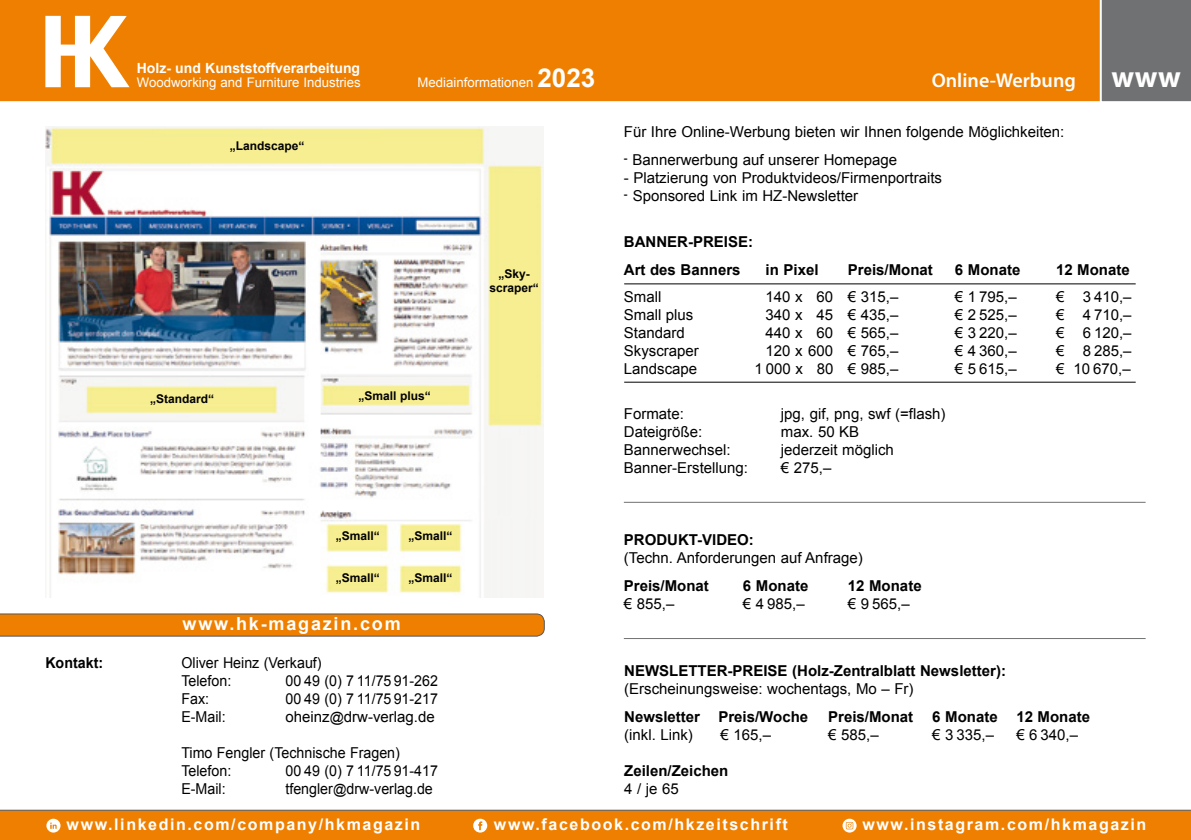
<style>
.page{position:relative;width:1191px;height:840px;background:#fff}
.page>*{position:absolute;margin:0;border:0;box-sizing:border-box;transform-origin:0 0}
.t1{font:600 20px "Myriad Pro";color:#fff}
.t2{font:700 18px "Arial";letter-spacing:.1em;color:#fff}
.t3{font:700 16px "Arial";letter-spacing:.1em;color:#fff}
.t4{font:15px "Arial";color:#000}
.t5{font:700 15px/28px "Arial";color:#000}
.t6{font:15px/18px "Arial";color:#000;scale:.95 1}
.t7{font:700 15px "Arial";color:#000;scale:.95 1}
.t8{font:700 14px "Arial";color:#fff}
.t9{font:13.2px "Arial";color:#fff}
.t10{font:700 12px/14px "Arial";color:#000;text-align:center}
.s1{font-weight:700;font-size:26px}
.s2{font-weight:700;font-size:30px}
.s3{font-family:"Arial Narrow"}
.s4{font-size:14px}
</style>
<div class="page">
<div style="left:0;top:0;width:1099px;height:102px;background:#ee7f00"></div>
<div style="left:1099px;top:0;width:92px;height:102px;background:#707172"></div>
<svg style="left:45px;top:16px;width:85px;height:71px"></svg>
<img style="left:45px;top:126px;width:499px;height:471px">
<svg style="left:0;top:613px;width:545px;height:23px;background:#e57f0b"></svg>
<hr style="left:624px;top:283px;width:511px;height:1px;background:#000">
<hr style="left:624px;top:381px;width:511px;height:1px;background:#000">
<hr style="left:624px;top:501px;width:521px;height:1px;background:#707172">
<hr style="left:624px;top:637px;width:521px;height:1px;background:#707172">
<svg style="left:0;top:809px;width:1191px;height:30px;background:#e9820c"></svg>
<p class="t8" style="left:137px;top:59px;width:225px">Holz- und Kunststoffverarbeitung</p>
<p class="t9" style="left:137px;top:74px;width:225px">Woodworking and Furniture Industries</p>
<p class="t9" style="left:417px;top:74px;width:179px">Mediainformationen <span class="s1">2023</span></p>
<h1 class="t1" style="left:931px;top:68px;width:251px">Online-Werbung <span class="s2">www</span></h1>
<p class="t4" style="left:624px;top:122px;width:442px">Für Ihre Online-Werbung bieten wir Ihnen folgende Möglichkeiten:</p>
<p class="t4" style="left:624px;top:150px;width:275px"><span class="s3">-</span> Bannerwerbung auf unserer Homepage</p>
<p class="t4" style="left:624px;top:168px;width:320px">- Platzierung von Produktvideos/Firmenportraits</p>
<p class="t4" style="left:624px;top:186px;width:236px"><span class="s3">-</span> Sponsored Link im HZ-Newsletter</p>
<p class="t5" style="left:624px;top:227px;width:131px">BANNER-PREISE:<br>Art des Banners</p>
<p class="t10" style="left:230px;top:138px;width:76px">„Landscape“</p>
<p class="t5" style="left:765px;top:255px;width:54px">in Pixel</p>
<p class="t5" style="left:848px;top:255px;width:87px">Preis/Monat</p>
<p class="t5" style="left:955px;top:255px;width:67px">6 Monate</p>
<p class="t5" style="left:1056px;top:255px;width:75px">12 Monate</p>
<p class="t10" style="left:489px;top:267px;width:51px">„Sky&shy;scraper“</p>
<p class="t4" style="left:624px;top:286px;width:39px">Small</p>
<p class="t4" style="left:765px;top:286px;width:134px">140 x 60 € 315,–</p>
<p class="t4" style="left:955px;top:286px;width:63px">€ 1 795,–</p>
<p class="t4" style="left:1056px;top:286px;width:77px">€ 3 410,–</p>
<p class="t4" style="left:624px;top:304px;width:71px">Small plus</p>
<p class="t4" style="left:765px;top:304px;width:134px">340 x 45 € 435,–</p>
<p class="t4" style="left:955px;top:304px;width:63px">€ 2 525,–</p>
<p class="t4" style="left:1056px;top:304px;width:77px">€ 4 710,–</p>
<p class="t4" style="left:624px;top:322px;width:62px">Standard</p>
<p class="t4" style="left:765px;top:322px;width:134px">440 x 60 € 565,–</p>
<p class="t4" style="left:955px;top:322px;width:63px">€ 3 220,–</p>
<p class="t4" style="left:1056px;top:322px;width:77px">€ 6 120,–</p>
<p class="t4" style="left:624px;top:340px;width:77px">Skyscraper</p>
<p class="t4" style="left:765px;top:340px;width:134px">120 x 600 € 765,–</p>
<p class="t4" style="left:955px;top:340px;width:63px">€ 4 360,–</p>
<p class="t4" style="left:1056px;top:340px;width:77px">€ 8 285,–</p>
<p class="t4" style="left:624px;top:358px;width:75px">Landscape</p>
<p class="t4" style="left:754px;top:358px;width:145px">1 000 x 80 € 985,–</p>
<p class="t4" style="left:955px;top:358px;width:63px">€ 5 615,–</p>
<p class="t4" style="left:1056px;top:358px;width:76px">€ 10 670,–</p>
<p class="t4" style="left:624px;top:403px;width:62px">Formate:</p>
<p class="t4" style="left:781px;top:403px;width:166px">jpg, gif, png, swf (=flash)</p>
<p class="t4" style="left:624px;top:421px;width:80px">Dateigröße:</p>
<p class="t4" style="left:781px;top:421px;width:80px">max. 50 KB</p>
<p class="t4" style="left:624px;top:439px;width:108px">Bannerwechsel:</p>
<p class="t4" style="left:781px;top:439px;width:114px">jederzeit möglich</p>
<p class="t4" style="left:624px;top:457px;width:126px">Banner-Erstellung:</p>
<p class="t4" style="left:781px;top:457px;width:52px">€ 275,–</p>
<p class="t10" style="left:358px;top:389px;width:74px">„Small plus“</p>
<p class="t10" style="left:150px;top:392px;width:66px">„Standard“</p>
<p class="t10" style="left:336px;top:529px;width:46px">„Small“</p>
<p class="t10" style="left:408px;top:529px;width:46px">„Small“</p>
<p class="t10" style="left:336px;top:570px;width:46px">„Small“</p>
<p class="t10" style="left:408px;top:570px;width:46px">„Small“</p>
<p class="t2" style="left:183px;top:611px;width:219px">www.hk-magazin.com</p>
<p class="t7" style="left:45px;top:652px;width:62px">Kontakt:</p>
<p class="t6" style="left:181px;top:653px;width:149px">Oliver Heinz (Verkauf)<br>Telefon:</p>
<p class="t6" style="left:285px;top:671px;width:162px">00 49 (0) 7 11/75 91-262</p>
<p class="t6" style="left:181px;top:689px;width:31px">Fax:</p>
<p class="t6" style="left:285px;top:689px;width:162px">00 49 (0) 7 11/75 91-217</p>
<p class="t6" style="left:181px;top:707px;width:48px">E-Mail:</p>
<p class="t4" style="left:285px;top:706px;width:151px">oheinz<span class="s4">@</span>drw-verlag.de</p>
<p class="t6" style="left:181px;top:743px;width:231px">Timo Fengler (Technische Fragen)<br>Telefon:</p>
<p class="t6" style="left:285px;top:761px;width:162px">00 49 (0) 7 11/75 91-417</p>
<p class="t6" style="left:181px;top:779px;width:48px">E-Mail:</p>
<p class="t6" style="left:285px;top:779px;width:157px">tfengler<span class="s4">@</span>drw-verlag.de</p>
<p class="t5" style="left:624px;top:525px;width:132px">PRODUKT-VIDEO:</p>
<p class="t4" style="left:624px;top:547px;width:240px">(Techn. Anforderungen auf Anfrage)</p>
<p class="t5" style="left:624px;top:571px;width:87px">Preis/Monat</p>
<p class="t5" style="left:743px;top:571px;width:67px">6 Monate</p>
<p class="t5" style="left:848px;top:571px;width:75px">12 Monate</p>
<p class="t4" style="left:624px;top:593px;width:52px">€ 855,–</p>
<p class="t4" style="left:743px;top:593px;width:63px">€ 4 985,–</p>
<p class="t4" style="left:848px;top:593px;width:63px">€ 9 565,–</p>
<p class="t5" style="left:624px;top:656px;width:383px">NEWSLETTER-PREISE (Holz-Zentralblatt Newsletter):</p>
<p class="t4" style="left:624px;top:678px;width:291px">(Erscheinungsweise: wochentags, Mo – Fr)</p>
<p class="t5" style="left:624px;top:702px;width:185px">Newsletter Preis/Woche</p>
<p class="t5" style="left:828px;top:702px;width:87px">Preis/Monat</p>
<p class="t5" style="left:932px;top:702px;width:159px">6 Monate 12 Monate</p>
<p class="t4" style="left:624px;top:724px;width:70px">(inkl. Link)</p>
<p class="t4" style="left:720px;top:724px;width:52px">€ 165,–</p>
<p class="t4" style="left:828px;top:724px;width:52px">€ 585,–</p>
<p class="t4" style="left:932px;top:724px;width:63px">€ 3 335,–</p>
<p class="t4" style="left:1016px;top:724px;width:63px">€ 6 340,–</p>
<p class="t5" style="left:624px;top:756px;width:106px">Zeilen/Zeichen</p>
<p class="t4" style="left:624px;top:778px;width:56px">4 / je 65</p>
<p class="t3" style="left:67px;top:813px;width:355px">www.linkedin.com/company/hkmagazin</p>
<p class="t3" style="left:494px;top:813px;width:295px">www.facebook.com/hkzeitschrift</p>
<p class="t3" style="left:862px;top:813px;width:285px">www.instagram.com/hkmagazin</p>
</div>
